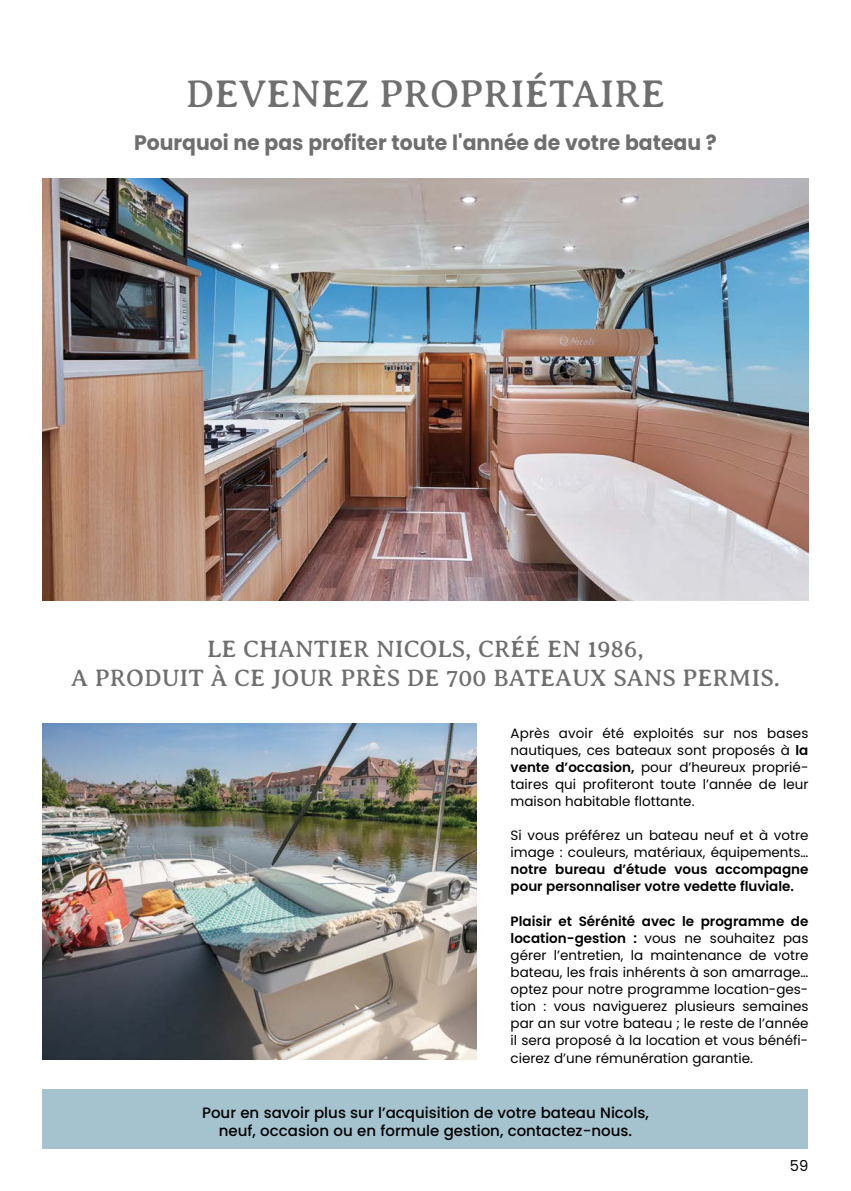
<style>
.page{position:relative;width:851px;height:1191px;background:#fff}
.page>*{position:absolute;margin:0;border:0;box-sizing:border-box;transform-origin:0 0}
.t1{font:39px "Averia Serif Libre";color:#706f6f}
.t2{font:24px/28.8px "Averia Serif Libre";color:#706f6f;text-align:center}
.t3{font:700 21px "Poppins";color:#706f6f}
.t4{font:500 15px/18px "Poppins";color:#000;text-align:center}
.t5{font:15px "Poppins";color:#000}
.t6{font:13.5px/17.1px "Poppins";color:#000;text-align:justify}
.t7{font:600 13.5px/17.1px "Poppins";color:#000}
.s1{font-weight:600}
</style>
<div class="page">
<img style="left:43px;top:179px;width:765px;height:421px">
<img style="left:43px;top:723px;width:433px;height:336px">
<div style="left:43px;top:1089px;width:765px;height:59px;background:#a5c3cf"></div>
<h1 class="t1" style="left:186px;top:73px;width:481px">DEVENEZ PROPRIÉTAIRE</h1>
<h3 class="t3" style="left:134px;top:130px;width:584px">Pourquoi ne pas profiter toute l'année de votre bateau ?</h3>
<h2 class="t2" style="left:71px;top:634px;width:710px">LE CHANTIER NICOLS, CRÉÉ EN 1986,<br>A PRODUIT À CE JOUR PRÈS DE 700 BATEAUX SANS PERMIS.</h2>
<p class="t6" style="left:510px;top:724px;width:299px">Après avoir été exploités sur nos bases nautiques, ces bateaux sont proposés à <span class="s1">la vente d’occasion,</span> pour d’heureux proprié&shy;taires qui profiteront toute l’année de leur maison habitable flottante.</p>
<p class="t6" style="left:510px;top:827px;width:299px">Si vous préférez un bateau neuf et à votre image : couleurs, matériaux, équipements…</p>
<p class="t7" style="left:510px;top:861px;width:299px">notre bureau d’étude vous accompagne pour personnaliser votre vedette fluviale.</p>
<p class="t6" style="left:510px;top:912px;width:299px"><span class="s1">Plaisir et Sérénité avec le programme de location-gestion :</span> vous ne souhaitez pas gérer l’entretien, la maintenance de votre bateau, les frais inhérents à son amarrage… optez pour notre programme location-ges&shy;tion : vous naviguerez plusieurs semaines par an sur votre bateau ; le reste de l’année il sera proposé à la location et vous bénéfi&shy;cierez d’une rémunération garantie.</p>
<p class="t4" style="left:202px;top:1103px;width:448px">Pour en savoir plus sur l’acquisition de votre bateau Nicols, neuf, occasion ou en formule gestion, contactez-nous.</p>
<p class="t5" style="left:789px;top:1157px;width:20px">59</p>
</div>
